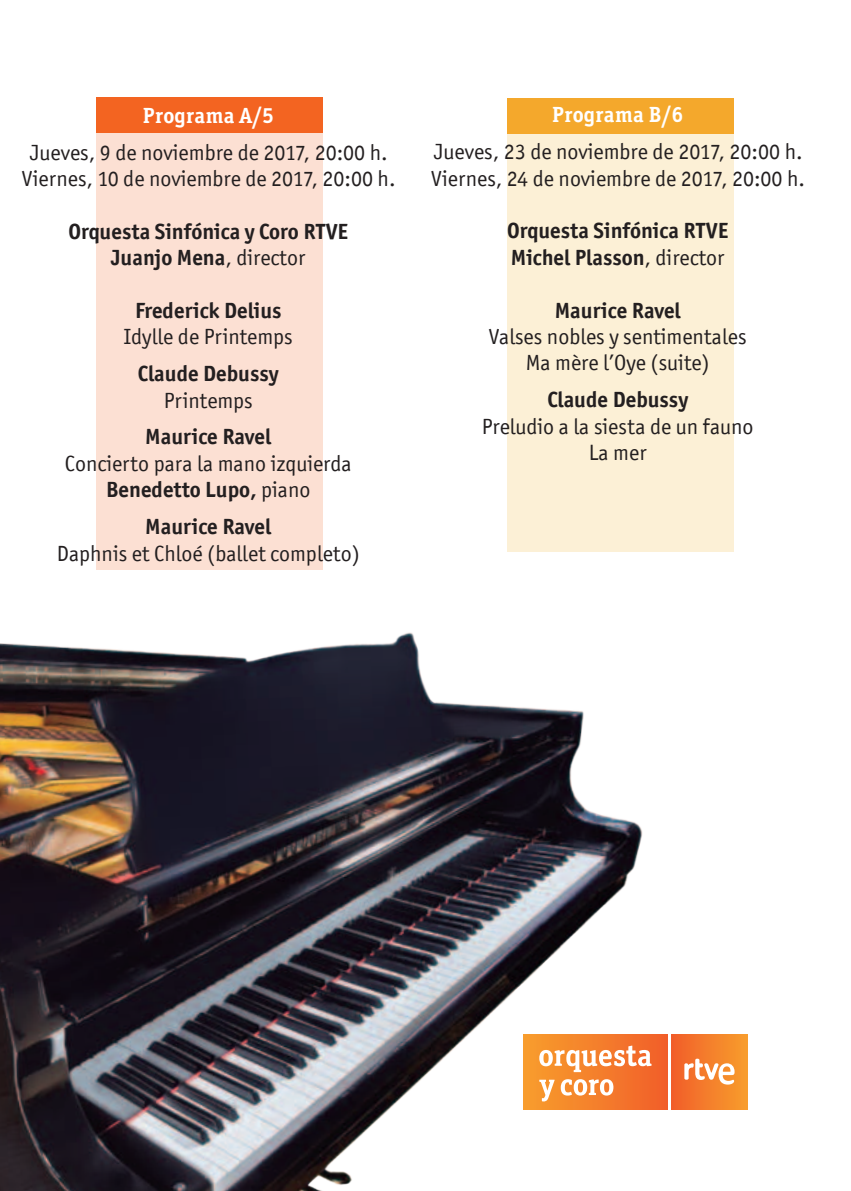
<style>
.page{position:relative;width:851px;height:1191px;background:#fff}
.page>*{position:absolute;margin:0;border:0;box-sizing:border-box;transform-origin:0 0}
.t1{font:22px/26.4px "ITC Officina RTVE Sans";color:#231f20;text-align:center}
.t2{font:700 22px/26.4px "ITC Officina RTVE Sans";color:#231f20}
.t3{font:700 22px "ITC Officina RTVE Serif";letter-spacing:.005em;color:#fff}
.s1{font-weight:400}
.s2{font-weight:700}
</style>
<div class="page">
<div style="left:507px;top:134px;width:227px;height:417px;background:#fcf0d6"></div>
<div style="left:507px;top:98px;width:227px;height:35px;background:#f4a82c"></div>
<div style="left:96px;top:134px;width:227px;height:436px;background:#fce0d3"></div>
<div style="left:96px;top:97px;width:227px;height:36px;background:#f36421"></div>
<img style="left:0;top:551px;width:746px;height:640px">
<div style="left:523px;top:1034px;width:144px;height:75px;background:linear-gradient(to right,#f89f2d,#f1602a)"></div>
<svg style="left:539px;top:1079px;width:15px;height:22px"></svg>
<svg style="left:560px;top:1079px;width:53px;height:16px"></svg>
<svg style="left:539px;top:1045px;width:112px;height:27px"></svg>
<div style="left:671px;top:1034px;width:76px;height:75px;background:linear-gradient(to right,#f15e29,#f89d2d)"></div>
<svg style="left:684px;top:1058px;width:50px;height:26px"></svg>
<p class="t3" style="left:143px;top:102px;width:132px">Programa A/5</p>
<p class="t1" style="left:22px;top:139px;width:375px">Jueves, 9 de noviembre de 2017, 20:00 h.<br>Viernes, 10 de noviembre de 2017, 20:00 h.</p>
<p class="t2" style="left:68px;top:218px;width:281px;text-align:center">Orquesta Sinfónica y Coro RTVE<br>Juanjo Mena<span class="s1">, director</span></p>
<p class="t2" style="left:135px;top:297px;width:148px">Frederick Delius</p>
<p class="t1" style="left:124px;top:324px;width:170px">Idylle de Printemps</p>
<p class="t2" style="left:138px;top:360px;width:142px">Claude Debussy</p>
<p class="t1" style="left:164px;top:387px;width:90px">Printemps</p>
<p class="t2" style="left:145px;top:423px;width:127px">Maurice Ravel</p>
<p class="t1" style="left:65px;top:450px;width:288px">Concierto para la mano izquierda<br><span class="s2">Benedetto Lupo,</span> piano</p>
<p class="t2" style="left:145px;top:513px;width:127px">Maurice Ravel</p>
<p class="t1" style="left:57px;top:540px;width:304px">Daphnis et Chloé (ballet completo)</p>
<p class="t3" style="left:552px;top:101px;width:132px">Programa B/6</p>
<p class="t1" style="left:431px;top:138px;width:375px;text-align:left">Jueves, 23 de noviembre de 2017, 20:00 h.<br>Viernes, 24 de noviembre de 2017, 20:00 h.</p>
<p class="t2" style="left:507px;top:217px;width:222px">Orquesta Sinfónica RTVE<br>Michel Plasson<span class="s1">, director</span></p>
<p class="t2" style="left:554px;top:297px;width:127px">Maurice Ravel</p>
<p class="t1" style="left:489px;top:323px;width:259px">Valses nobles y sentimentales<br>Ma mère l’Oye (suite)</p>
<p class="t2" style="left:547px;top:386px;width:142px">Claude Debussy</p>
<p class="t1" style="left:482px;top:413px;width:273px">Preludio a la siesta de un fauno<br>La mer</p>
</div>
